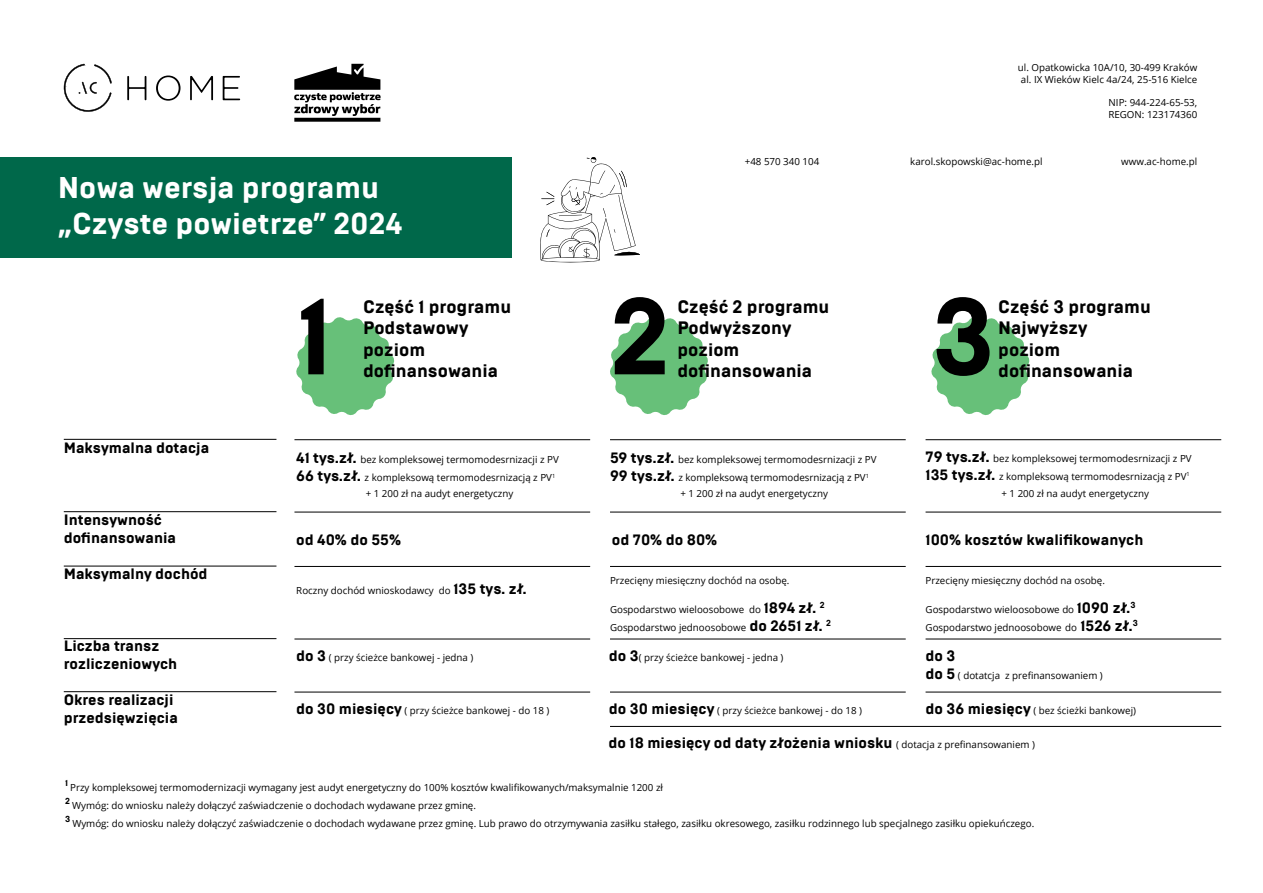
<style>
.page{position:relative;width:1263px;height:893px;background:#fff}
.page>*{position:absolute;margin:0;border:0;box-sizing:border-box;transform-origin:0 0}
.t1{font:800 108px "Brutal Type";color:#000}
.t2{font:800 30px/36px "Brutal Type";color:#fff}
.t3{font:800 18px/21.6px "Brutal Type";color:#000}
.t4{font:800 15px/18px "Brutal Type";color:#000}
.t5{font:9.75px/18px "Open Sans";color:#000}
.t6{font:800 8.7px "Brutal Type";color:#000}
.s1{font-family:"Brutal Type";font-weight:800;font-size:15px}
.s2{font-family:"Open Sans";font-weight:400;font-size:9.75px}
</style>
<div class="page">
<svg style="left:63px;top:64px;width:49px;height:48px"></svg>
<svg style="left:127px;top:76px;width:19px;height:24px"></svg>
<svg style="left:156px;top:76px;width:24px;height:25px"></svg>
<svg style="left:190px;top:76px;width:23px;height:24px"></svg>
<svg style="left:223px;top:76px;width:17px;height:24px"></svg>
<div style="left:0;top:157px;width:512px;height:101px;background:#00684a"></div>
<svg style="left:296px;top:317px;width:99px;height:99px"></svg>
<svg style="left:610px;top:317px;width:98px;height:98px"></svg>
<svg style="left:931px;top:317px;width:99px;height:99px"></svg>
<svg style="left:540px;top:157px;width:100px;height:106px"></svg>
<svg style="left:621px;top:171px;width:6px;height:16px"></svg>
<hr style="left:64px;top:511px;width:212px;height:1px;background:#000">
<hr style="left:610px;top:512px;width:296px;height:1px;background:#000">
<hr style="left:294px;top:512px;width:296px;height:1px;background:#000">
<hr style="left:925px;top:512px;width:296px;height:1px;background:#000">
<hr style="left:64px;top:439px;width:212px;height:1px;background:#000">
<hr style="left:610px;top:439px;width:296px;height:1px;background:#000">
<hr style="left:294px;top:439px;width:296px;height:1px;background:#000">
<hr style="left:925px;top:439px;width:296px;height:1px;background:#000">
<hr style="left:64px;top:566px;width:212px;height:1px;background:#000">
<hr style="left:610px;top:566px;width:296px;height:1px;background:#000">
<hr style="left:294px;top:566px;width:296px;height:1px;background:#000">
<hr style="left:925px;top:566px;width:296px;height:1px;background:#000">
<hr style="left:64px;top:638px;width:212px;height:1px;background:#000">
<hr style="left:610px;top:639px;width:296px;height:1px;background:#000">
<hr style="left:294px;top:639px;width:296px;height:1px;background:#000">
<hr style="left:925px;top:639px;width:296px;height:1px;background:#000">
<hr style="left:64px;top:691px;width:212px;height:1px;background:#000">
<hr style="left:610px;top:692px;width:296px;height:1px;background:#000">
<hr style="left:610px;top:726px;width:611px;height:1px;background:#000">
<hr style="left:294px;top:692px;width:296px;height:1px;background:#000">
<hr style="left:925px;top:692px;width:296px;height:1px;background:#000">
<svg style="left:294px;top:64px;width:87px;height:58px"></svg>
<p class="t5" style="left:1018px;top:62px;width:181px;line-height:11.7px;text-align:center">ul. Opatkowicka 10A/10, 30-499 Kraków al. IX Wieków Kielc 4a/24, 25-516 Kielce</p>
<p class="t5" style="left:1108px;top:97px;width:90px;line-height:11.7px">NIP: 944-224-65-53,<br>REGON: 123174360</p>
<h2 class="t2" style="left:58px;top:170px;width:346px">Nowa wersja programu „Czyste powietrze” 2024</h2>
<h3 class="t4" style="left:64px;top:439px;width:147px">Maksymalna dotacja</h3>
<h1 class="t1" style="left:296px;top:271px;width:38px">1</h1>
<h3 class="t3" style="left:363px;top:296px;width:149px">Część 1 programu<br>Podstawowy poziom</h3>
<h3 class="t3" style="left:363px;top:361px;width:136px">dofinansowania</h3>
<p class="t5" style="left:296px;top:451px;width:264px"><span class="s1">41 tys.zł.</span> bez kompleksowej termomodesrnizacji z PV<br><span class="s1">66 tys.zł.</span> z kompleksową termomodesrnizacją z PV<sup>1</sup></p>
<p class="t5" style="left:745px;top:152px;width:76px">+48 570 340 104</p>
<p class="t5" style="left:910px;top:152px;width:134px">karol.skopowski@ac-home.pl</p>
<p class="t5" style="left:1121px;top:152px;width:78px">www.ac-home.pl</p>
<h1 class="t1" style="left:610px;top:271px;width:62px">2</h1>
<h3 class="t3" style="left:677px;top:296px;width:153px">Część 2 programu<br>Podwyższony poziom</h3>
<h3 class="t3" style="left:677px;top:361px;width:136px">dofinansowania</h3>
<h1 class="t1" style="left:931px;top:271px;width:66px">3</h1>
<h3 class="t3" style="left:998px;top:296px;width:154px">Część 3 programu<br>Najwyższy poziom</h3>
<h3 class="t3" style="left:998px;top:361px;width:136px">dofinansowania</h3>
<p class="t5" style="left:610px;top:451px;width:268px"><span class="s1">59 tys.zł.</span> bez kompleksowej termomodesrnizacji z PV<br><span class="s1">99 tys.zł.</span> z kompleksową termomodesrnizacją z PV<sup>1</sup></p>
<p class="t5" style="left:925px;top:449px;width:268px"><span class="s1">79 tys.zł.</span> bez kompleksowej termomodesrnizacji z PV<br><span class="s1">135 tys.zł.</span> z kompleksową termomodesrnizacją z PV<sup>1</sup></p>
<h3 class="t4" style="left:64px;top:511px;width:114px">Intensywność dofinansowania</h3>
<h3 class="t4" style="left:64px;top:565px;width:145px">Maksymalny dochód</h3>
<h3 class="t4" style="left:64px;top:637px;width:115px">Liczba transz rozliczeniowych</h3>
<h3 class="t4" style="left:64px;top:691px;width:116px">Okres realizacji przedsięwzięcia</h3>
<p class="t5" style="left:366px;top:485px;width:149px">+ 1 200 zł na audyt energetyczny</p>
<p class="t5" style="left:680px;top:485px;width:149px">+ 1 200 zł na audyt energetyczny</p>
<p class="t5" style="left:1001px;top:485px;width:149px">+ 1 200 zł na audyt energetyczny</p>
<h3 class="t4" style="left:296px;top:531px;width:106px">od 40% do 55%</h3>
<p class="t5" style="left:296px;top:581px;width:232px">Roczny dochód wnioskodawcy do <span class="s1">135 tys. zł.</span></p>
<h3 class="t4" style="left:612px;top:531px;width:107px">od 70% do 80%</h3>
<h3 class="t4" style="left:925px;top:531px;width:219px">100% kosztów kwalifikowanych</h3>
<p class="t5" style="left:610px;top:571px;width:181px">Przecięny miesięczny dochód na osobę.</p>
<p class="t5" style="left:925px;top:571px;width:181px">Przecięny miesięczny dochód na osobę.</p>
<p class="t5" style="left:610px;top:600px;width:223px">Gospodarstwo wieloosobowe do <span class="s1">1894 zł.</span> <sup>2<br></sup>Gospodarstwo jednoosobowe <span class="s1">do 2651 zł.</span> <sup>2</sup></p>
<p class="t5" style="left:925px;top:600px;width:214px">Gospodarstwo wieloosobowe do <span class="s1">1090 zł.</span><sup>3<br></sup>Gospodarstwo jednoosobowe do <span class="s1">1526 zł.</span><sup>3</sup></p>
<p class="t5" style="left:296px;top:648px;width:179px"><span class="s1">do 3</span> ( przy ścieżce bankowej - jedna )</p>
<p class="t5" style="left:296px;top:701px;width:255px"><span class="s1">do 30 miesięcy</span> ( przy ścieżce bankowej - do 18 )</p>
<p class="t5" style="left:609px;top:701px;width:255px"><span class="s1">do 30 miesięcy</span> ( przy ścieżce bankowej - do 18 )</p>
<h3 class="t4" style="left:609px;top:734px;width:428px">do 18 miesięcy od daty złożenia wniosku <span class="s2">( dotacja z prefinansowaniem )</span></h3>
<p class="t5" style="left:609px;top:648px;width:176px"><span class="s1">do 3</span>( przy ścieżce bankowej - jedna )</p>
<h3 class="t4" style="left:925px;top:646px;width:31px">do 3</h3>
<p class="t5" style="left:925px;top:666px;width:179px"><span class="s1">do 5</span> ( dotatcja z prefinansowaniem )</p>
<p class="t5" style="left:925px;top:701px;width:212px"><span class="s1">do 36 miesięcy</span> ( bez ścieżki bankowej)</p>
<p class="t6" style="left:65px;top:777px;width:4px">1</p>
<p class="t5" style="left:70px;top:778px;width:594px">Przy kompleksowej termomodernizacji wymagany jest audyt energetyczny do 100% kosztów kwalifikowanych/maksymalnie 1200 zł</p>
<p class="t6" style="left:65px;top:795px;width:6px">2</p>
<p class="t5" style="left:72px;top:796px;width:405px">Wymóg: do wniosku należy dołączyć zaświadczenie o dochodach wydawane przez gminę.</p>
<p class="t6" style="left:65px;top:813px;width:7px">3</p>
<p class="t5" style="left:72px;top:814px;width:963px">Wymóg: do wniosku należy dołączyć zaświadczenie o dochodach wydawane przez gminę. Lub prawo do otrzymywania zasiłku stałego, zasiłku okresowego, zasiłku rodzinnego lub specjalnego zasiłku opiekuńczego.</p>
</div>
